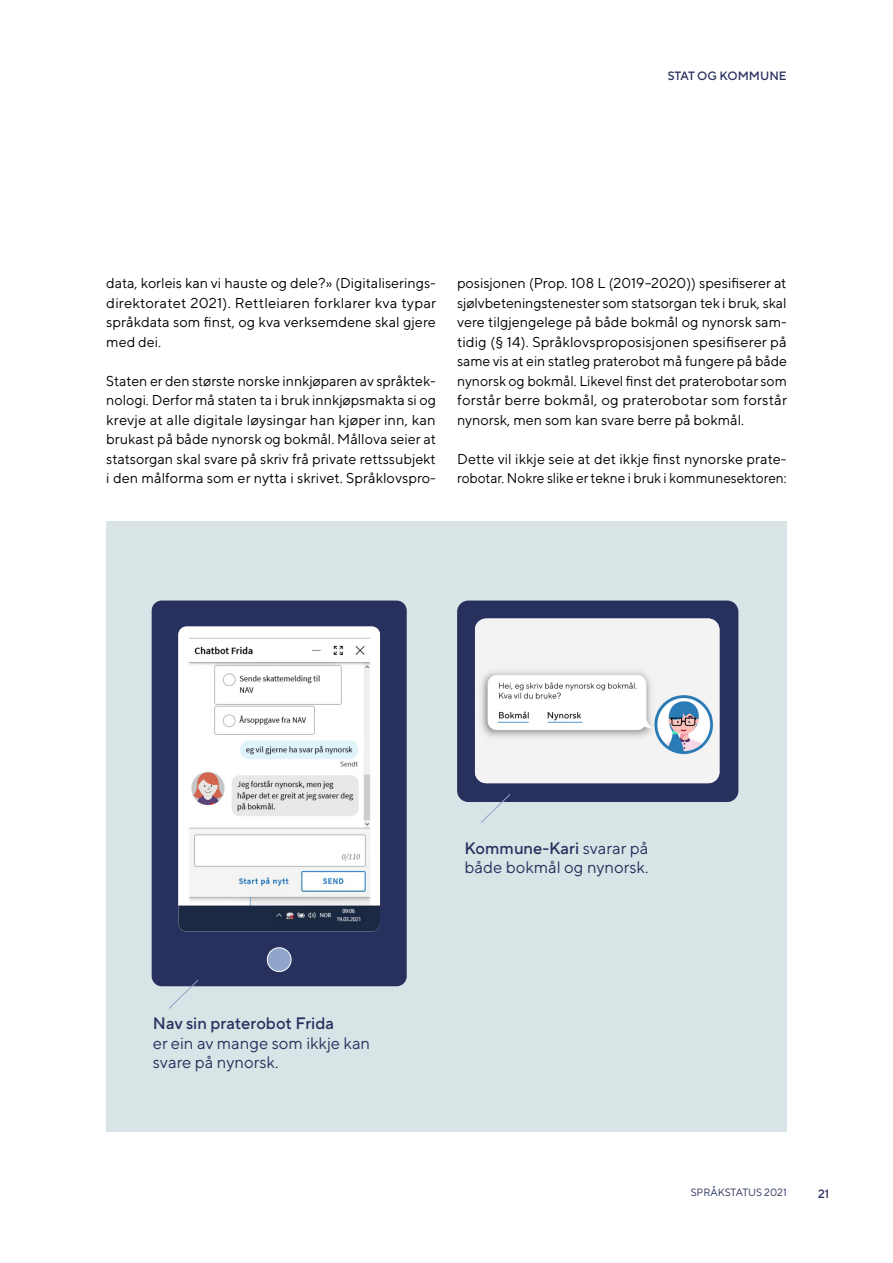
<style>
.page{position:relative;width:893px;height:1263px;background:#fff}
.page>*{position:absolute;margin:0;border:0;box-sizing:border-box;transform-origin:0 0}
.t1{font:16.5px/19.5px "TT Norms Pro";color:#28305e}
.t2{font:500 16.5px "TT Norms Pro";color:#28305e}
.t3{font:14.25px/19.5px "TT Norms Pro";letter-spacing:.005em;color:#000;text-align:justify}
.t4{font:500 12px "TT Norms Pro";color:#28305e}
.t5{font:10.5px "TT Norms Pro";color:#28305e}
.s1{font-weight:500}
</style>
<div class="page">
<div style="left:106px;top:521px;width:681px;height:610px;background:#d9e4e7"></div>
<div style="left:152px;top:600px;width:255px;height:386px;background:#28305e;border-radius:10px"></div>
<img style="left:178px;top:626px;width:202px;height:305px">
<div style="left:267px;top:948px;width:24px;height:23px;background:#8fa5c9;border-radius:50%"></div>
<div style="left:267px;top:947px;width:24px;height:25px;border:1px solid #fff;border-radius:50%"></div>
<svg style="left:168px;top:980px;width:31px;height:29px"></svg>
<div style="left:457px;top:600px;width:281px;height:202px;background:#28305e;border-radius:11px"></div>
<img style="left:475px;top:618px;width:244px;height:165px">
<svg style="left:480px;top:794px;width:31px;height:29px"></svg>
<p class="t4" style="left:668px;top:68px;width:120px">STAT OG KOMMUNE</p>
<p class="t3" style="left:106px;top:273px;width:331px">data, korleis kan vi hauste og dele?» (Digitaliserings&shy;direktoratet 2021). Rettleiaren forklarer kva typar språkdata som finst, og kva verksemdene skal gjere med dei.</p>
<p class="t3" style="left:106px;top:370px;width:331px">Staten er den største norske innkjøparen av språktek&shy;nologi. Derfor må staten ta i bruk innkjøpsmakta si og krevje at alle digitale løysingar han kjøper inn, kan brukast på både nynorsk og bokmål. Mållova seier at statsorgan skal svare på skriv frå private rettssubjekt i den målforma som er nytta i skrivet. Språklovspro-</p>
<p class="t3" style="left:457px;top:273px;width:331px">posisjonen (Prop. 108 L (2019–2020)) spesifiserer at sjølvbeteningstenester som statsorgan tek i bruk, skal vere tilgjengelege på både bokmål og nynorsk sam&shy;tidig (§ 14). Språklovsproposisjonen spesifiserer på same vis at ein statleg praterobot må fungere på både nynorsk og bokmål. Likevel finst det praterobotar som forstår berre bokmål, og praterobotar som forstår nynorsk, men som kan svare berre på bokmål.</p>
<p class="t3" style="left:457px;top:448px;width:331px">Dette vil ikkje seie at det ikkje finst nynorske prate&shy;robotar. Nokre slike er tekne i bruk i kommunesektoren:</p>
<p class="t2" style="left:153px;top:1013px;width:183px">Nav sin praterobot Frida</p>
<p class="t1" style="left:153px;top:1032px;width:219px">er ein av mange som ikkje kan svare på nynorsk.</p>
<p class="t1" style="left:465px;top:837px;width:185px"><span class="s1">Kommune-Kari</span> svarar på både bokmål og nynorsk.</p>
<p class="t5" style="left:691px;top:1186px;width:97px">SPRÅKSTATUS 2021</p>
<p class="t4" style="left:818px;top:1186px;width:13px">21</p>
</div>
